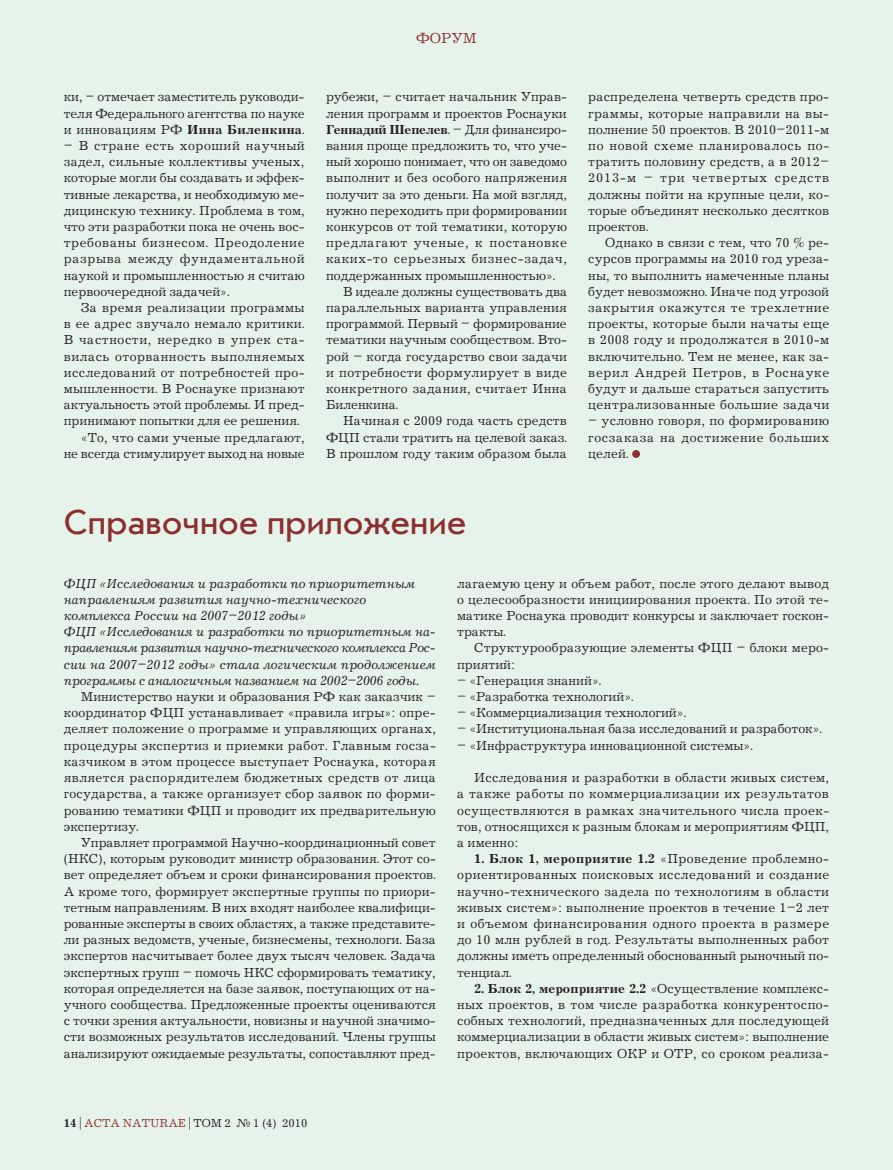
<style>
.page{position:relative;width:893px;height:1170px;background:#fff}
.page>*{position:absolute;margin:0;border:0;box-sizing:border-box;transform-origin:0 0}
.t1{font:36px "Journal Sans C";color:#8c2f2f}
.t2{font:15px "Journal C";color:#8c2f2f}
.t3{font:13.5px/16.2px "Journal C";letter-spacing:.005em;color:#231f20;text-align:justify}
.t4{font:italic 13.5px/16.2px "Journal C";color:#231f20}
.t5{font:13.5px "Journal C";letter-spacing:.03em;color:#231f20}
.t6{font:13.5px "Journal C";letter-spacing:.025em;color:#231f20}
.t7{font:700 13.5px "Journal C";letter-spacing:-.01em;color:#231f20}
.t8{font:13.5px "Journal C";letter-spacing:.045em;color:#231f20}
.t9{font:13.5px "Journal C";letter-spacing:.035em;color:#231f20}
.t10{font:13.5px "Journal C";letter-spacing:.04em;color:#231f20}
.t11{font:13.5px "Journal C";letter-spacing:.055em;color:#231f20}
.t12{font:12px "Journal C";color:#231f20}
.s1{font-weight:700}
.s2{font-weight:400}
.s3{color:#8c2f2f}
</style>
<div class="page">
<div style="left:0;top:0;width:893px;height:1169px;background:#e6f3ea"></div>
<div style="left:632px;top:450px;width:8px;height:8px;background:#8c2f2f;border-radius:50%"></div>
<p class="t3" style="left:64px;top:89px;width:242px">КИ, – ОТМЕЧАЕТ ЗАМЕСТИТЕЛЬ РУКОВОДИ-ТЕЛЯ ФЕДЕРАЛЬНОГО АГЕНТСТВА ПО НАУКЕ И ИННОВАЦИЯМ РФ <span class="s1">Инна Биленкина</span>.</p>
<p class="t3" style="left:64px;top:138px;width:243px">– В СТРАНЕ ЕСТЬ ХОРОШИЙ НАУЧНЫЙ ЗАДЕЛ, СИЛЬНЫЕ КОЛЛЕКТИВЫ УЧЕНЫХ, КОТОРЫЕ МОГЛИ БЫ СОЗДАВАТЬ И ЭФФЕК-ТИВНЫЕ ЛЕКАРСТВА, И НЕОБХОДИМУЮ МЕ-ДИЦИНСКУЮ ТЕХНИКУ. ПРОБЛЕМА В ТОМ, ЧТО ЭТИ РАЗРАБОТКИ ПОКА НЕ ОЧЕНЬ ВОС-ТРЕБОВАНЫ БИЗНЕСОМ. ПРЕОДОЛЕНИЕ РАЗРЫВА МЕЖДУ ФУНДАМЕНТАЛЬНОЙ НАУКОЙ И ПРОМЫШЛЕННОСТЬЮ Я СЧИТАЮ ПЕРВООЧЕРЕДНОЙ ЗАДАЧЕЙ».</p>
<p class="t6" style="left:81px;top:300px;width:225px">ЗА ВРЕМЯ РЕАЛИЗАЦИИ ПРОГРАММЫ</p>
<p class="t6" style="left:64px;top:317px;width:242px">В ЕЕ АДРЕС ЗВУЧАЛО НЕМАЛО КРИТИКИ.</p>
<p class="t10" style="left:64px;top:333px;width:242px">В ЧАСТНОСТИ, НЕРЕДКО В УПРЕК СТА-</p>
<p class="t9" style="left:64px;top:349px;width:243px">ВИЛАСЬ ОТОРВАННОСТЬ ВЫПОЛНЯЕМЫХ</p>
<p class="t5" style="left:64px;top:365px;width:242px">ИССЛЕДОВАНИЙ ОТ ПОТРЕБНОСТЕЙ ПРО-</p>
<p class="t3" style="left:64px;top:381px;width:242px">МЫШЛЕННОСТИ. В РОСНАУКЕ ПРИЗНАЮТ</p>
<p class="t3" style="left:64px;top:397px;width:242px">АКТУАЛЬНОСТЬ ЭТОЙ ПРОБЛЕМЫ. И ПРЕД-</p>
<p class="t3" style="left:64px;top:413px;width:237px">ПРИНИМАЮТ ПОПЫТКИ ДЛЯ ЕЕ РЕШЕНИЯ.</p>
<p class="t3" style="left:81px;top:429px;width:225px">«ТО, ЧТО САМИ УЧЕНЫЕ ПРЕДЛАГАЮТ,</p>
<p class="t3" style="left:64px;top:446px;width:242px">НЕ ВСЕГДА СТИМУЛИРУЕТ ВЫХОД НА НОВЫЕ</p>
<p class="t2" style="left:416px;top:31px;width:62px">ФОРУМ</p>
<p class="t3" style="left:326px;top:89px;width:243px">РУБЕЖИ, – СЧИТАЕТ НАЧАЛЬНИК УПРАВ-</p>
<p class="t3" style="left:326px;top:105px;width:242px">ЛЕНИЯ ПРОГРАММ И ПРОЕКТОВ РОСНАУКИ</p>
<p class="t7" style="left:326px;top:121px;width:242px">Геннадий Шепелев<span class="s2">. – ДЛЯ ФИНАНСИРО-</span></p>
<p class="t3" style="left:326px;top:138px;width:242px">ВАНИЯ ПРОЩЕ ПРЕДЛОЖИТЬ ТО, ЧТО УЧЕ-</p>
<p class="t3" style="left:326px;top:154px;width:242px">НЫЙ ХОРОШО ПОНИМАЕТ, ЧТО ОН ЗАВЕДОМО</p>
<p class="t3" style="left:326px;top:170px;width:243px">ВЫПОЛНИТ И БЕЗ ОСОБОГО НАПРЯЖЕНИЯ</p>
<p class="t3" style="left:326px;top:186px;width:242px">ПОЛУЧИТ ЗА ЭТО ДЕНЬГИ. НА МОЙ ВЗГЛЯД,</p>
<p class="t3" style="left:326px;top:203px;width:242px">НУЖНО ПЕРЕХОДИТЬ ПРИ ФОРМИРОВАНИИ</p>
<p class="t3" style="left:326px;top:219px;width:242px">КОНКУРСОВ ОТ ТОЙ ТЕМАТИКИ, КОТОРУЮ</p>
<p class="t11" style="left:326px;top:236px;width:242px">ПРЕДЛАГАЮТ УЧЕНЫЕ, К ПОСТАНОВКЕ</p>
<p class="t8" style="left:326px;top:252px;width:242px">КАКИХ-ТО СЕРЬЕЗНЫХ БИЗНЕС-ЗАДАЧ,</p>
<p class="t3" style="left:326px;top:267px;width:231px">ПОДДЕРЖАННЫХ ПРОМЫШЛЕННОСТЬЮ».</p>
<p class="t3" style="left:343px;top:284px;width:226px">В ИДЕАЛЕ ДОЛЖНЫ СУЩЕСТВОВАТЬ ДВА</p>
<p class="t3" style="left:326px;top:300px;width:242px">ПАРАЛЛЕЛЬНЫХ ВАРИАНТА УПРАВЛЕНИЯ</p>
<p class="t3" style="left:326px;top:316px;width:242px">ПРОГРАММОЙ. ПЕРВЫЙ – ФОРМИРОВАНИЕ</p>
<p class="t3" style="left:326px;top:332px;width:242px">ТЕМАТИКИ НАУЧНЫМ СООБЩЕСТВОМ. ВТО-</p>
<p class="t3" style="left:326px;top:348px;width:242px">РОЙ – КОГДА ГОСУДАРСТВО СВОИ ЗАДАЧИ</p>
<p class="t5" style="left:326px;top:365px;width:242px">И ПОТРЕБНОСТИ ФОРМУЛИРУЕТ В ВИДЕ</p>
<p class="t5" style="left:326px;top:381px;width:242px">КОНКРЕТНОГО ЗАДАНИЯ, СЧИТАЕТ ИННА</p>
<p class="t3" style="left:326px;top:397px;width:74px">БИЛЕНКИНА.</p>
<p class="t3" style="left:343px;top:413px;width:225px">НАЧИНАЯ С 2009 ГОДА ЧАСТЬ СРЕДСТВ</p>
<p class="t3" style="left:326px;top:429px;width:242px">ФЦП СТАЛИ ТРАТИТЬ НА ЦЕЛЕВОЙ ЗАКАЗ.</p>
<p class="t3" style="left:326px;top:446px;width:242px">В ПРОШЛОМ ГОДУ ТАКИМ ОБРАЗОМ БЫЛА</p>
<h1 class="t1" style="left:64px;top:504px;width:404px">Справочное приложение</h1>
<p class="t3" style="left:588px;top:89px;width:243px">РАСПРЕДЕЛЕНА ЧЕТВЕРТЬ СРЕДСТВ ПРО-ГРАММЫ, КОТОРЫЕ НАПРАВИЛИ НА ВЫ-ПОЛНЕНИЕ 50 ПРОЕКТОВ. В 2010–2011-М ПО НОВОЙ СХЕМЕ ПЛАНИРОВАЛОСЬ ПО-ТРАТИТЬ ПОЛОВИНУ СРЕДСТВ, А В 2012– 2013-М – ТРИ ЧЕТВЕРТЫХ СРЕДСТВ ДОЛЖНЫ ПОЙТИ НА КРУПНЫЕ ЦЕЛИ, КО-ТОРЫЕ ОБЪЕДИНЯТ НЕСКОЛЬКО ДЕСЯТКОВ ПРОЕКТОВ.</p>
<p class="t3" style="left:588px;top:235px;width:243px;text-indent:17px">ОДНАКО В СВЯЗИ С ТЕМ, ЧТО 70 % РЕ-СУРСОВ ПРОГРАММЫ НА 2010 ГОД УРЕЗА-НЫ, ТО ВЫПОЛНИТЬ НАМЕЧЕННЫЕ ПЛАНЫ БУДЕТ НЕВОЗМОЖНО. ИНАЧЕ ПОД УГРОЗОЙ ЗАКРЫТИЯ ОКАЖУТСЯ ТЕ ТРЕХЛЕТНИЕ ПРОЕКТЫ, КОТОРЫЕ БЫЛИ НАЧАТЫ ЕЩЕ В 2008 ГОДУ И ПРОДОЛЖАТСЯ В 2010-М ВКЛЮЧИТЕЛЬНО. ТЕМ НЕ МЕНЕЕ, КАК ЗА-ВЕРИЛ АНДРЕЙ ПЕТРОВ, В РОСНАУКЕ БУДУТ И ДАЛЬШЕ СТАРАТЬСЯ ЗАПУСТИТЬ ЦЕНТРАЛИЗОВАННЫЕ БОЛЬШИЕ ЗАДАЧИ</p>
<p class="t3" style="left:588px;top:413px;width:242px">– УСЛОВНО ГОВОРЯ, ПО ФОРМИРОВАНИЮ ГОСЗАКАЗА НА ДОСТИЖЕНИЕ БОЛЬШИХ ЦЕЛЕЙ.</p>
<p class="t4" style="left:64px;top:575px;width:374px">ФЦП «Исследования и разработки по приоритетным направлениям развития научно-технического комплекса России на 2007–2012 годы»<br>ФЦП «Исследования и разработки по приоритетным на&shy;правлениям развития научно-технического комплекса Рос&shy;сии на 2007–2012 годы» стала логическим продолжением программы с аналогичным названием на 2002–2006 годы.</p>
<p class="t3" style="left:64px;top:689px;width:374px;text-indent:17px">МИНИСТЕРСТВО НАУКИ И ОБРАЗОВАНИЯ РФ КАК ЗАКАЗЧИК – КООРДИНАТОР ФЦП УСТАНАВЛИВАЕТ «ПРАВИЛА ИГРЫ»: ОПРЕ-ДЕЛЯЕТ ПОЛОЖЕНИЕ О ПРОГРАММЕ И УПРАВЛЯЮЩИХ ОРГАНАХ, ПРОЦЕДУРЫ ЭКСПЕРТИЗ И ПРИЕМКИ РАБОТ. ГЛАВНЫМ ГОСЗА-КАЗЧИКОМ В ЭТОМ ПРОЦЕССЕ ВЫСТУПАЕТ РОСНАУКА, КОТОРАЯ ЯВЛЯЕТСЯ РАСПОРЯДИТЕЛЕМ БЮДЖЕТНЫХ СРЕДСТВ ОТ ЛИЦА ГОСУДАРСТВА, А ТАКЖЕ ОРГАНИЗУЕТ СБОР ЗАЯВОК ПО ФОРМИ-РОВАНИЮ ТЕМАТИКИ ФЦП И ПРОВОДИТ ИХ ПРЕДВАРИТЕЛЬНУЮ ЭКСПЕРТИЗУ.</p>
<p class="t3" style="left:64px;top:834px;width:374px;text-indent:17px">УПРАВЛЯЕТ ПРОГРАММОЙ НАУЧНО-КООРДИНАЦИОННЫЙ СОВЕТ (НКС), КОТОРЫМ РУКОВОДИТ МИНИСТР ОБРАЗОВАНИЯ. ЭТОТ СО-ВЕТ ОПРЕДЕЛЯЕТ ОБЪЕМ И СРОКИ ФИНАНСИРОВАНИЯ ПРОЕКТОВ.<br>А КРОМЕ ТОГО, ФОРМИРУЕТ ЭКСПЕРТНЫЕ ГРУППЫ ПО ПРИОРИ-ТЕТНЫМ НАПРАВЛЕНИЯМ. В НИХ ВХОДЯТ НАИБОЛЕЕ КВАЛИФИЦИ-РОВАННЫЕ ЭКСПЕРТЫ В СВОИХ ОБЛАСТЯХ, А ТАКЖЕ ПРЕДСТАВИТЕ-ЛИ РАЗНЫХ ВЕДОМСТВ, УЧЕНЫЕ, БИЗНЕСМЕНЫ, ТЕХНОЛОГИ. БАЗА ЭКСПЕРТОВ НАСЧИТЫВАЕТ БОЛЕЕ ДВУХ ТЫСЯЧ ЧЕЛОВЕК. ЗАДАЧА ЭКСПЕРТНЫХ ГРУПП – ПОМОЧЬ НКС СФОРМИРОВАТЬ ТЕМАТИКУ, КОТОРАЯ ОПРЕДЕЛЯЕТСЯ НА БАЗЕ ЗАЯВОК, ПОСТУПАЮЩИХ ОТ НА-УЧНОГО СООБЩЕСТВА. ПРЕДЛОЖЕННЫЕ ПРОЕКТЫ ОЦЕНИВАЮТСЯ С ТОЧКИ ЗРЕНИЯ АКТУАЛЬНОСТИ, НОВИЗНЫ И НАУЧНОЙ ЗНАЧИМО-СТИ ВОЗМОЖНЫХ РЕЗУЛЬТАТОВ ИССЛЕДОВАНИЙ. ЧЛЕНЫ ГРУППЫ АНАЛИЗИРУЮТ ОЖИДАЕМЫЕ РЕЗУЛЬТАТЫ, СОПОСТАВЛЯЮТ ПРЕД-</p>
<p class="t3" style="left:457px;top:575px;width:374px">ЛАГАЕМУЮ ЦЕНУ И ОБЪЕМ РАБОТ, ПОСЛЕ ЭТОГО ДЕЛАЮТ ВЫВОД О ЦЕЛЕСООБРАЗНОСТИ ИНИЦИИРОВАНИЯ ПРОЕКТА. ПО ЭТОЙ ТЕ-МАТИКЕ РОСНАУКА ПРОВОДИТ КОНКУРСЫ И ЗАКЛЮЧАЕТ ГОСКОН-ТРАКТЫ.</p>
<p class="t3" style="left:457px;top:640px;width:374px;text-indent:17px">СТРУКТУРООБРАЗУЮЩИЕ ЭЛЕМЕНТЫ ФЦП – БЛОКИ МЕРО-<br>ПРИЯТИЙ:</p>
<p class="t3" style="left:457px;top:672px;width:146px">– «ГЕНЕРАЦИЯ ЗНАНИЙ».</p>
<p class="t3" style="left:457px;top:689px;width:178px">– «РАЗРАБОТКА ТЕХНОЛОГИЙ».</p>
<p class="t3" style="left:457px;top:705px;width:231px">– «КОММЕРЦИАЛИЗАЦИЯ ТЕХНОЛОГИЙ».</p>
<p class="t3" style="left:457px;top:721px;width:366px">– «ИНСТИТУЦИОНАЛЬНАЯ БАЗА ИССЛЕДОВАНИЙ И РАЗРАБОТОК».</p>
<p class="t3" style="left:457px;top:737px;width:297px">– «ИНФРАСТРУКТУРА ИННОВАЦИОННОЙ СИСТЕМЫ».</p>
<p class="t3" style="left:457px;top:770px;width:374px;text-indent:17px">ИССЛЕДОВАНИЯ И РАЗРАБОТКИ В ОБЛАСТИ ЖИВЫХ СИСТЕМ, А ТАКЖЕ РАБОТЫ ПО КОММЕРЦИАЛИЗАЦИИ ИХ РЕЗУЛЬТАТОВ ОСУЩЕСТВЛЯЮТСЯ В РАМКАХ ЗНАЧИТЕЛЬНОГО ЧИСЛА ПРОЕК-ТОВ, ОТНОСЯЩИХСЯ К РАЗНЫМ БЛОКАМ И МЕРОПРИЯТИЯМ ФЦП, А ИМЕННО:</p>
<p class="t3" style="left:457px;top:851px;width:374px;text-indent:17px"><span class="s1">1. Блок 1, мероприятие 1.2</span> «ПРОВЕДЕНИЕ ПРОБЛЕМНО-ОРИЕНТИРОВАННЫХ ПОИСКОВЫХ ИССЛЕДОВАНИЙ И СОЗДАНИЕ НАУЧНО-ТЕХНИЧЕСКОГО ЗАДЕЛА ПО ТЕХНОЛОГИЯМ В ОБЛАСТИ ЖИВЫХ СИСТЕМ»: ВЫПОЛНЕНИЕ ПРОЕКТОВ В ТЕЧЕНИЕ 1–2 ЛЕТ И ОБЪЕМОМ ФИНАНСИРОВАНИЯ ОДНОГО ПРОЕКТА В РАЗМЕРЕ ДО 10 МЛН РУБЛЕЙ В ГОД. РЕЗУЛЬТАТЫ ВЫПОЛНЕННЫХ РАБОТ ДОЛЖНЫ ИМЕТЬ ОПРЕДЕЛЕННЫЙ ОБОСНОВАННЫЙ РЫНОЧНЫЙ ПО-ТЕНЦИАЛ.</p>
<p class="t3" style="left:457px;top:980px;width:374px;text-indent:17px"><span class="s1">2. Блок 2, мероприятие 2.2</span> «ОСУЩЕСТВЛЕНИЕ КОМПЛЕКС-НЫХ ПРОЕКТОВ, В ТОМ ЧИСЛЕ РАЗРАБОТКА КОНКУРЕНТОСПО-СОБНЫХ ТЕХНОЛОГИЙ, ПРЕДНАЗНАЧЕННЫХ ДЛЯ ПОСЛЕДУЮЩЕЙ КОММЕРЦИАЛИЗАЦИИ В ОБЛАСТИ ЖИВЫХ СИСТЕМ»: ВЫПОЛНЕНИЕ ПРОЕКТОВ, ВКЛЮЧАЮЩИХ ОКР И ОТР, СО СРОКОМ РЕАЛИЗА-</p>
<p class="t12" style="left:64px;top:1116px;width:245px"><span class="s1">14</span> | <span class="s3">ACTA NATURAE</span> | ТОМ 2 № 1 (4) 2010</p>
</div>
